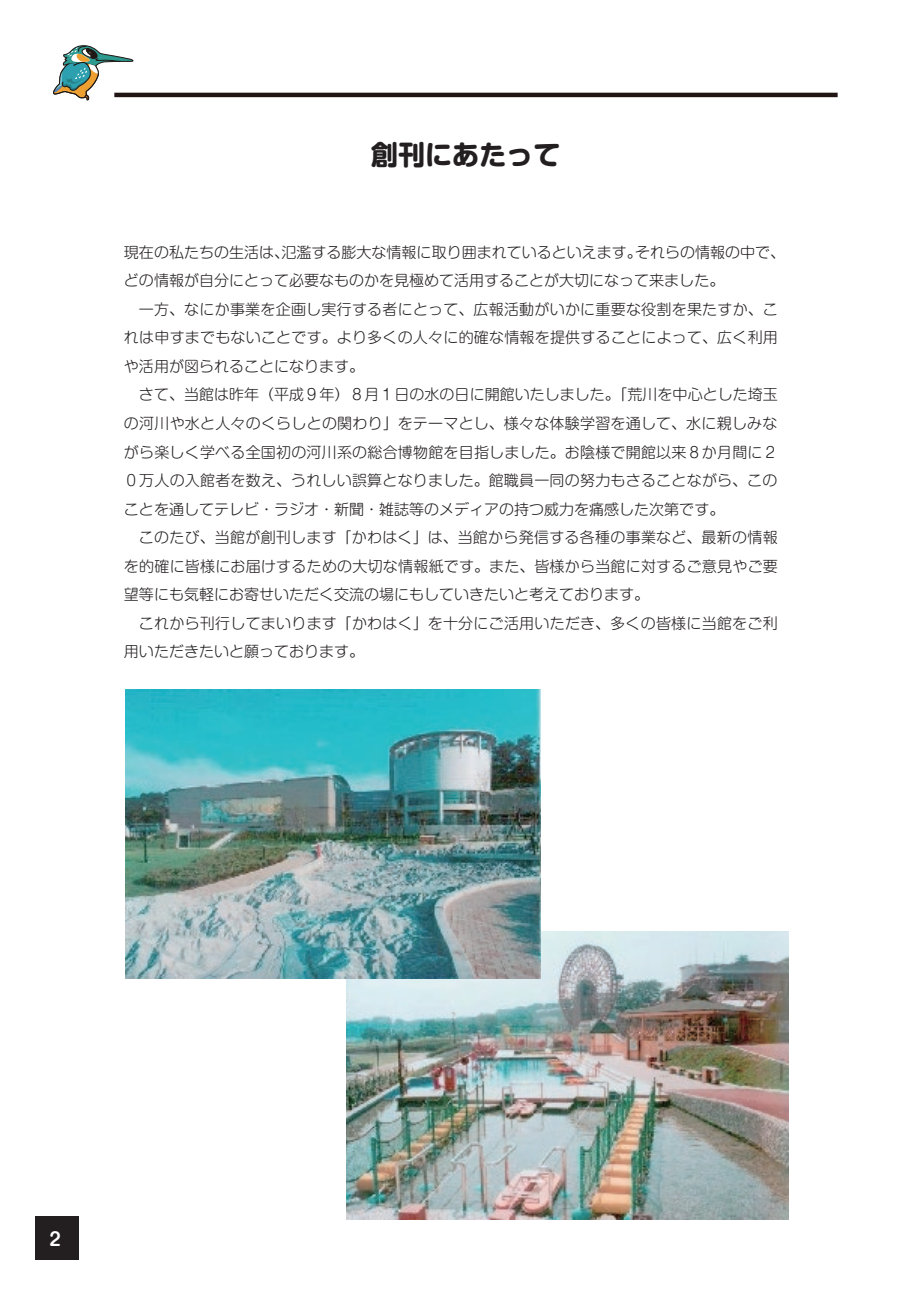
<style>
.page{position:relative;width:919px;height:1289px;background:#fff}
.page>*{position:absolute;margin:0;border:0;box-sizing:border-box;transform-origin:0 0}
.t1{font:700 27px "Shin M Go Pro";color:#231f20}
.t2{font:700 18px "Shin M Go Pro De";color:#fff}
.t3{font:300 15px/28.5px "Shin M Go Pro";letter-spacing:.015em;color:#231f20}
</style>
<div class="page">
<div style="left:35px;top:1215px;width:43px;height:44px;background:#231f20"></div>
<svg style="left:53px;top:45px;width:80px;height:55px"></svg>
<hr style="left:114px;top:93px;width:723px;height:4px;background:#211613">
<img style="left:346px;top:931px;width:442px;height:288px">
<img style="left:126px;top:689px;width:414px;height:289px">
<h1 class="t1" style="left:371px;top:133px;width:190px">創刊にあたって</h1>
<p class="t3" style="left:124px;top:236px;width:662px">現在の私たちの生活は、氾濫する膨大な情報に取り囲まれているといえます。それらの情報の中で、どの情報が自分にとって必要なものかを見極めて活用することが大切になって来ました。<br>　一方、なにか事業を企画し実行する者にとって、広報活動がいかに重要な役割を果たすか、これは申すまでもないことです。より多くの人々に的確な情報を提供することによって、広く利用や活用が図られることになります。<br>　さて、当館は昨年（平成９年）８月１日の水の日に開館いたしました。「荒川を中心とした埼玉の河川や水と人々のくらしとの関わり」をテーマとし、様々な体験学習を通して、水に親しみながら楽しく学べる全国初の河川系の総合博物館を目指しました。お陰様で開館以来８か月間に２<br>０万人の入館者を数え、うれしい誤算となりました。館職員一同の努力もさることながら、このことを通してテレビ・ラジオ・新聞・雑誌等のメディアの持つ威力を痛感した次第です。<br>　このたび、当館が創刊します「かわはく」は、当館から発信する各種の事業など、最新の情報を的確に皆様にお届けするための大切な情報紙です。また、皆様から当館に対するご意見やご要望等にも気軽にお寄せいただく交流の場にもしていきたいと考えております。<br>　これから刊行してまいります「かわはく」を十分にご活用いただき、多くの皆様に当館をご利用いただきたいと願っております。</p>
<p class="t2" style="left:50px;top:1223px;width:13px">2</p>
</div>
